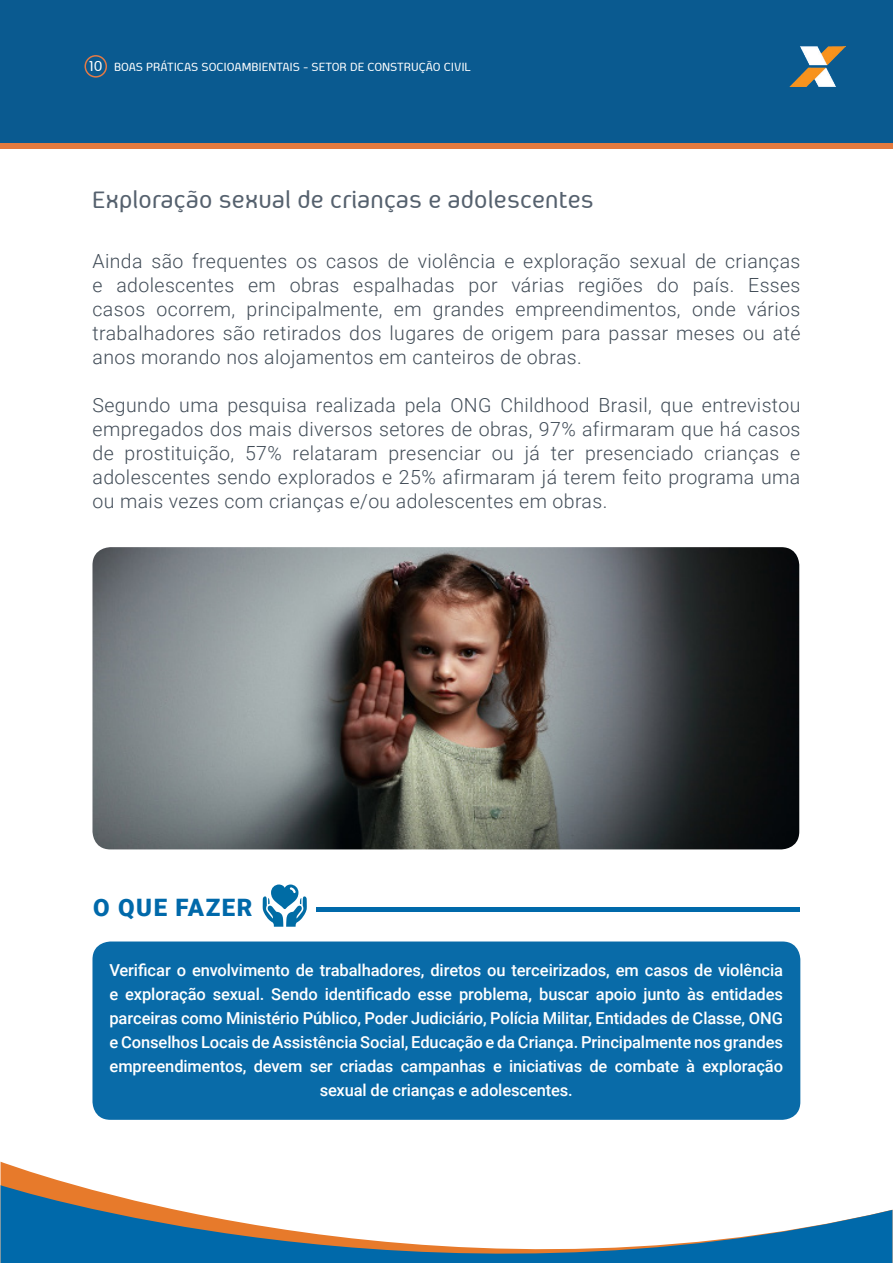
<style>
.page{position:relative;width:893px;height:1263px;background:#fff}
.page>*{position:absolute;margin:0;border:0;box-sizing:border-box;transform-origin:0 0}
.t1{font:500 27px "Aeroportal";color:#55616e}
.t2{font:900 24px "Roboto";letter-spacing:.065em;color:#0069aa}
.t3{font:300 19.5px/24px "Roboto";letter-spacing:.02em;color:#424d58;text-align:justify}
.t4{font:500 16.5px/24px "Roboto";letter-spacing:-.005em;color:#fff;text-align:center}
.t5{font:500 13.5px "Aeroportal";color:#fff}
.s1{font-size:16.5px}
</style>
<div class="page">
<svg style="left:0;top:142px;width:893px;height:7px;background:#c47549"></svg>
<div style="left:0;top:0;width:893px;height:142px;background:#0a5a90"></div>
<img style="left:790px;top:46px;width:56px;height:41px">
<img style="left:92px;top:547px;width:707px;height:302px">
<svg style="left:1px;top:1162px;width:74px;height:23px"></svg>
<svg style="left:1px;top:1185px;width:891px;height:78px"></svg>
<svg style="left:892px;top:1209px;width:1px;height:54px"></svg>
<div style="left:92px;top:941px;width:708px;height:179px;background:#096ba8;border-radius:18px"></div>
<hr style="left:316px;top:907px;width:484px;height:4px;background:#0069aa">
<svg style="left:263px;top:884px;width:44px;height:43px"></svg>
<div style="left:85px;top:55px;width:22px;height:23px;border:2px solid #e37a46;border-radius:50%"></div>
<p class="t5" style="left:89px;top:60px;width:383px"><span class="s1">10</span> BOAS PRÁTICAS SOCIOAMBIENTAIS - SETOR DE CONSTRUÇÃO CIVIL</p>
<h1 class="t1" style="left:92px;top:186px;width:503px">Exploração sexual de crianças e adolescentes</h1>
<p class="t3" style="left:93px;top:249px;width:709px">Ainda são frequentes os casos de violência e exploração sexual de crianças e adolescentes em obras espalhadas por várias regiões do país. Esses casos ocorrem, principalmente, em grandes empreendimentos, onde vários trabalhadores são retirados dos lugares de origem para passar meses ou até anos morando nos alojamentos em canteiros de obras.</p>
<p class="t3" style="left:93px;top:393px;width:709px">Segundo uma pesquisa realizada pela ONG Childhood Brasil, que entrevistou empregados dos mais diversos setores de obras, 97% afirmaram que há casos de prostituição, 57% relataram presenciar ou já ter presenciado crianças e adolescentes sendo explorados e 25% afirmaram já terem feito programa uma ou mais vezes com crianças e/ou adolescentes em obras.</p>
<p class="t2" style="left:93px;top:891px;width:161px">O QUE FAZER</p>
<p class="t4" style="left:109px;top:958px;width:675px">Verificar o envolvimento de trabalhadores, diretos ou terceirizados, em casos de violência e exploração sexual. Sendo identificado esse problema, buscar apoio junto às entidades parceiras como Ministério Público, Poder Judiciário, Polícia Militar, Entidades de Classe, ONG e Conselhos Locais de Assistência Social, Educação e da Criança. Principalmente nos grandes empreendimentos, devem ser criadas campanhas e iniciativas de combate à exploração sexual de crianças e adolescentes.</p>
</div>
